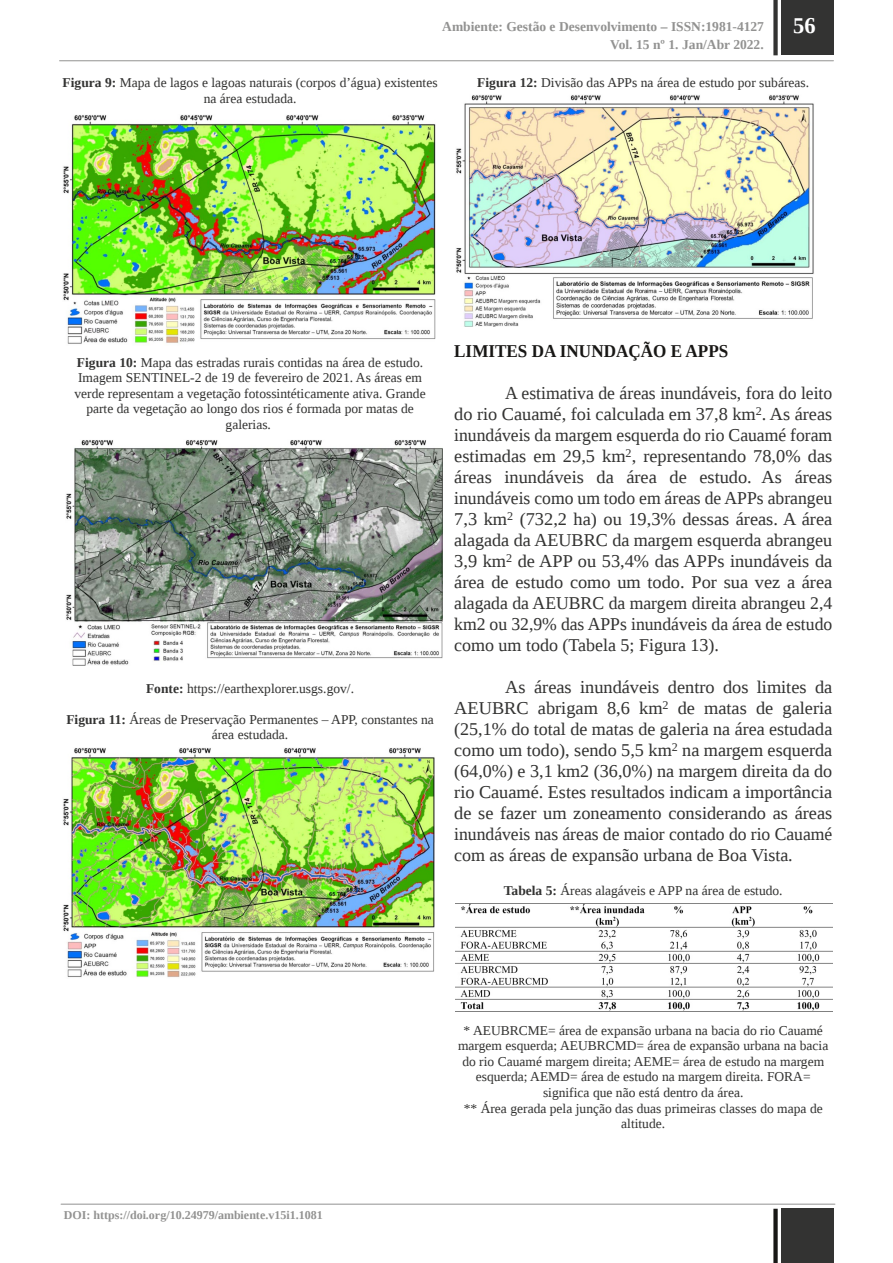
<style>
.page{position:relative;width:893px;height:1263px;background:#fff}
.page>*{position:absolute;margin:0;border:0;box-sizing:border-box;transform-origin:0 0}
.t1{font:700 22.5px "Liberation Serif";color:#fff}
.t2{font:18px/21px "Liberation Serif";color:#333332;text-align:justify}
.t3{font:700 18px "Liberation Serif";letter-spacing:.005em;color:#181715;scale:.95 1}
.t4{font:13.5px/15.5px "Liberation Serif";color:#333332;text-align:center}
.t5{font:700 13.5px/18px "Liberation Serif";color:#929291;text-align:right}
.t6{font:700 12px "Liberation Serif";color:#929291}
.s1{font-weight:700}
</style>
<div class="page">
<div style="left:781px;top:0;width:52px;height:55px;background:#333332"></div>
<div style="left:773px;top:0;width:5px;height:55px;background:#333332"></div>
<div style="left:781px;top:1209px;width:52px;height:54px;background:#333332"></div>
<div style="left:773px;top:1209px;width:5px;height:54px;background:#181715"></div>
<hr style="left:60px;top:60px;width:773px;height:1px;background:#929291">
<hr style="left:61px;top:1204px;width:774px;height:1px;background:#929291">
<img style="left:63px;top:115px;width:373px;height:229px">
<img style="left:66px;top:440px;width:376px;height:225px">
<img style="left:63px;top:748px;width:371px;height:229px">
<img style="left:456px;top:95px;width:358px;height:231px">
<img style="left:456px;top:903px;width:376px;height:109px">
<p class="t5" style="left:442px;top:18px;width:323px">Ambiente: Gestão e Desenvolvimento – ISSN:1981-4127<br>Vol. 15 nº 1. Jan/Abr 2022.</p>
<p class="t1" style="left:793px;top:13px;width:24px">56</p>
<p class="t4" style="left:63px;top:75px;width:377px"><span class="s1">Figura 9:</span> Mapa de lagos e lagoas naturais (corpos d’água) existentes na área estudada.</p>
<p class="t4" style="left:477px;top:75px;width:333px"><span class="s1">Figura 12:</span> Divisão das APPs na área de estudo por subáreas.</p>
<p class="t4" style="left:75px;top:354px;width:353px"><span class="s1">Figura 10:</span> Mapa das estradas rurais contidas na área de estudo.<br>Imagem SENTINEL-2 de 19 de fevereiro de 2021. As áreas em verde representam a vegetação fotossintéticamente ativa. Grande parte da vegetação ao longo dos rios é formada por matas de galerias.</p>
<p class="t4" style="left:146px;top:680px;width:209px"><span class="s1">Fonte:</span> https://earthexplorer.usgs.gov/.</p>
<p class="t4" style="left:66px;top:711px;width:369px"><span class="s1">Figura 11:</span> Áreas de Preservação Permanentes – APP, constantes na área estudada.</p>
<p class="t3" style="left:454px;top:341px;width:290px">LIMITES DA INUNDAÇÃO E APPS</p>
<p class="t2" style="left:454px;top:382px;width:380px;text-indent:51px">A estimativa de áreas inundáveis, fora do leito do rio Cauamé, foi calculada em 37,8 km<sup>2</sup>. As áreas inundáveis da margem esquerda do rio Cauamé foram estimadas em 29,5 km<sup>2</sup>, representando 78,0% das áreas inundáveis da área de estudo. As áreas inundáveis como um todo em áreas de APPs abrangeu 7,3 km<sup>2</sup> (732,2 ha) ou 19,3% dessas áreas. A área alagada da AEUBRC da margem esquerda abrangeu 3,9 km<sup>2</sup> de APP ou 53,4% das APPs inundáveis da área de estudo como um todo. Por sua vez a área alagada da AEUBRC da margem direita abrangeu 2,4 km2 ou 32,9% das APPs inundáveis da área de estudo como um todo (Tabela 5; Figura 13).</p>
<p class="t2" style="left:454px;top:676px;width:380px;text-indent:51px">As áreas inundáveis dentro dos limites da AEUBRC abrigam 8,6 km<sup>2</sup> de matas de galeria (25,1% do total de matas de galeria na área estudada como um todo), sendo 5,5 km<sup>2</sup> na margem esquerda (64,0%) e 3,1 km2 (36,0%) na margem direita da do rio Cauamé. Estes resultados indicam a importância de se fazer um zoneamento considerando as áreas inundáveis nas áreas de maior contado do rio Cauamé com as áreas de expansão urbana de Boa Vista.</p>
<p class="t4" style="left:504px;top:883px;width:280px"><span class="s1">Tabela 5:</span> Áreas alagáveis e APP na área de estudo.</p>
<p class="t6" style="left:64px;top:1208px;width:260px">DOI: https://doi.org/10.24979/ambiente.v15i1.1081</p>
<p class="t4" style="left:458px;top:1022px;width:372px">* AEUBRCME= área de expansão urbana na bacia do rio Cauamé margem esquerda; AEUBRCMD= área de expansão urbana na bacia do rio Cauamé margem direita; AEME= área de estudo na margem esquerda; AEMD= área de estudo na margem direita. FORA= significa que não está dentro da área.<br>** Área gerada pela junção das duas primeiras classes do mapa de altitude.</p>
</div>
